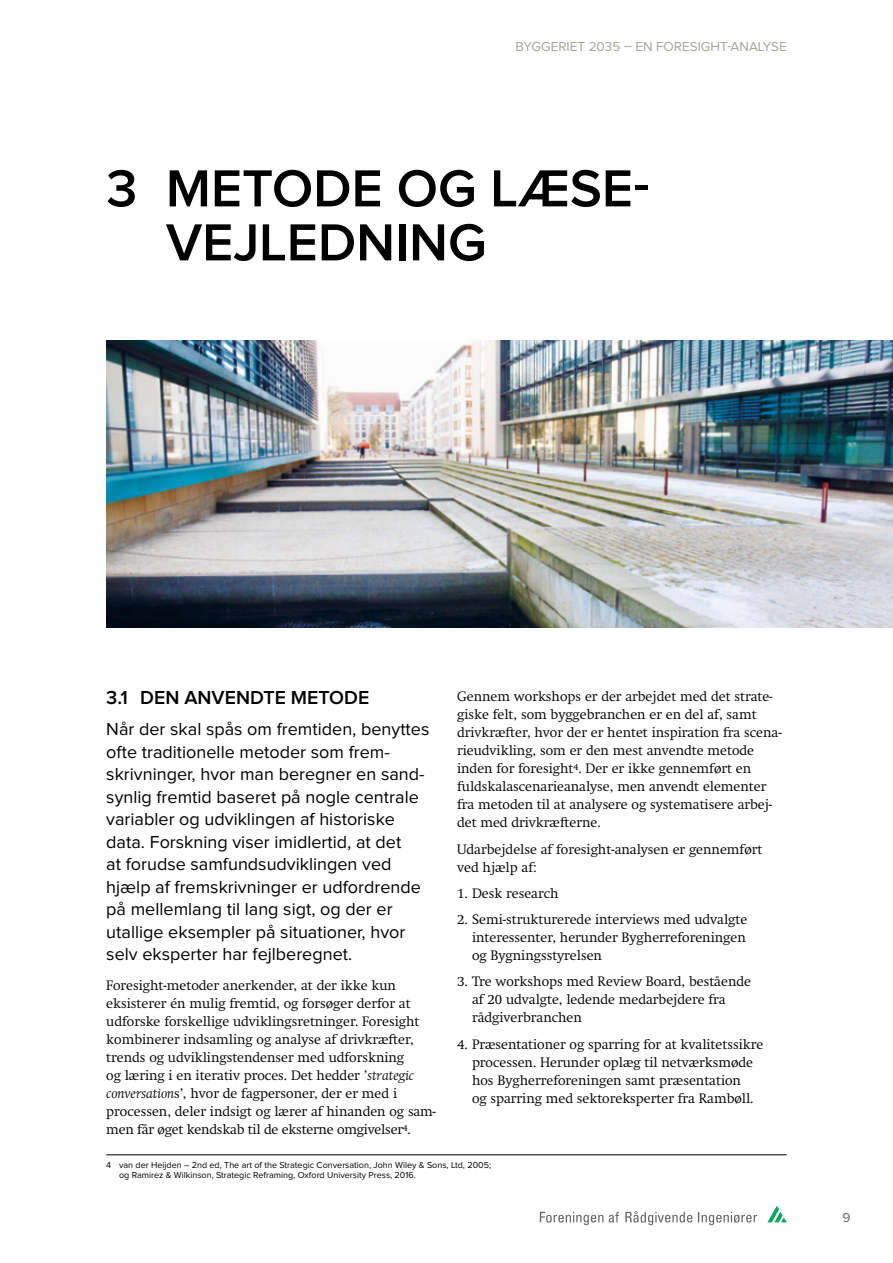
<style>
.page{position:relative;width:893px;height:1263px;background:#fff}
.page>*{position:absolute;margin:0;border:0;box-sizing:border-box;transform-origin:0 0}
.Overkrift_1_36_36{font:600 54px/54px "Proxima Nova";color:#000}
.Overskirft_header_13{font:600 19.5px "Proxima Nova";color:#000}
.Manchet{font:18px/22.5px "Proxima Nova";color:#000}
.Brød_9_12{font:300 13.5px/18px "Swift";color:#000}
.t1{font:13.5px "Proxima Nova";color:#a5a497}
.t2{font:13.5px "Proxima Nova";color:#646363}
.Notetekster{font:9px/10.2px "Proxima Nova";color:#000}
.s1{font-style:italic}
</style>
<div class="page">
<img style="left:106px;top:340px;width:787px;height:287px">
<svg style="left:767px;top:1206px;width:20px;height:16px"></svg>
<svg style="left:540px;top:1212px;width:63px;height:13px"></svg>
<svg style="left:609px;top:1212px;width:10px;height:10px"></svg>
<svg style="left:625px;top:1211px;width:67px;height:14px"></svg>
<svg style="left:698px;top:1212px;width:59px;height:13px"></svg>
<hr style="left:106px;top:1154px;width:681px;height:1px;background:#000">
<p class="t1" style="left:515px;top:40px;width:273px">BYGGERIET 2035 – EN FORESIGHT-ANALYSE</p>
<p class="Overkrift_1_36_36" style="left:166px;top:164px;width:482px;text-indent:-60px">3 METODE OG LÆSE-<br>VEJLEDNING</p>
<p class="Overskirft_header_13" style="left:106px;top:689px;width:264px">3.1 DEN ANVENDTE METODE</p>
<p class="Manchet" style="left:106px;top:719px;width:325px">Når der skal spås om fremtiden, benyttes ofte traditionelle metoder som frem&shy;skrivninger, hvor man beregner en sand&shy;synlig fremtid baseret på nogle centrale variabler og udviklingen af historiske data. Forskning viser imidlertid, at det<br>at forudse samfundsudviklingen ved hjælp af fremskrivninger er udfordrende på mellemlang til lang sigt, og der er utallige eksempler på situationer, hvor selv eksperter har fejlberegnet.</p>
<p class="Brød_9_12" style="left:106px;top:976px;width:331px">Foresight-metoder anerkender, at der ikke kun eksisterer én mulig fremtid, og forsøger derfor at udforske forskellige udviklingsretninger. Foresight kombinerer indsamling og analyse af drivkræfter, trends og udviklingstendenser med udforskning<br>og læring i en iterativ proces. Det hedder ’<span class="s1">strategic conversation</span>s’, hvor de fagpersoner, der er med i processen, deler indsigt og lærer af hinanden og sam&shy;men får øget kendskab til de eksterne omgivelser<sup>4</sup>.</p>
<p class="Brød_9_12" style="left:457px;top:688px;width:326px">Gennem workshops er der arbejdet med det strate&shy;giske felt, som byggebranchen er en del af, samt drivkræfter, hvor der er hentet inspiration fra scena&shy;rieudvikling, som er den mest anvendte metode inden for foresight<sup>4</sup>. Der er ikke gennemført en fuldskalascenarieanalyse, men anvendt elementer fra metoden til at analysere og systematisere arbej&shy;det med drivkræfterne.</p>
<p class="Brød_9_12" style="left:457px;top:840px;width:307px">Udarbejdelse af foresight-analysen er gennemført ved hjælp af:</p>
<p class="Brød_9_12" style="left:457px;top:884px;width:103px">1. Desk research</p>
<p class="Brød_9_12" style="left:472px;top:910px;width:277px;text-align:justify;text-indent:-15px">2. Semi-strukturerede interviews med udvalgte interessenter, herunder Bygherreforeningen og Bygningsstyrelsen</p>
<p class="Brød_9_12" style="left:472px;top:973px;width:281px;text-indent:-15px">3. Tre workshops med Review Board, bestående af 20 udvalgte, ledende medarbejdere fra rådgiverbranchen</p>
<p class="Brød_9_12" style="left:457px;top:1035px;width:308px;text-align:center">4. Præsentationer og sparring for at kvalitetssikre processen. Herunder oplæg til netværksmøde<br>hos Bygherreforeningen samt præsentation<br>og sparring med sektoreksperter fra Rambøll.</p>
<p class="Notetekster" style="left:119px;top:1160px;width:373px;text-indent:-13px">4 van der Heijden – 2nd ed, The art of the Strategic Conversation, John Wiley &amp; Sons, Ltd, 2005; og Ramirez &amp; Wilkinson, Strategic Reframing, Oxford University Press, 2016.</p>
<p class="t2" style="left:842px;top:1212px;width:9px">9</p>
</div>
